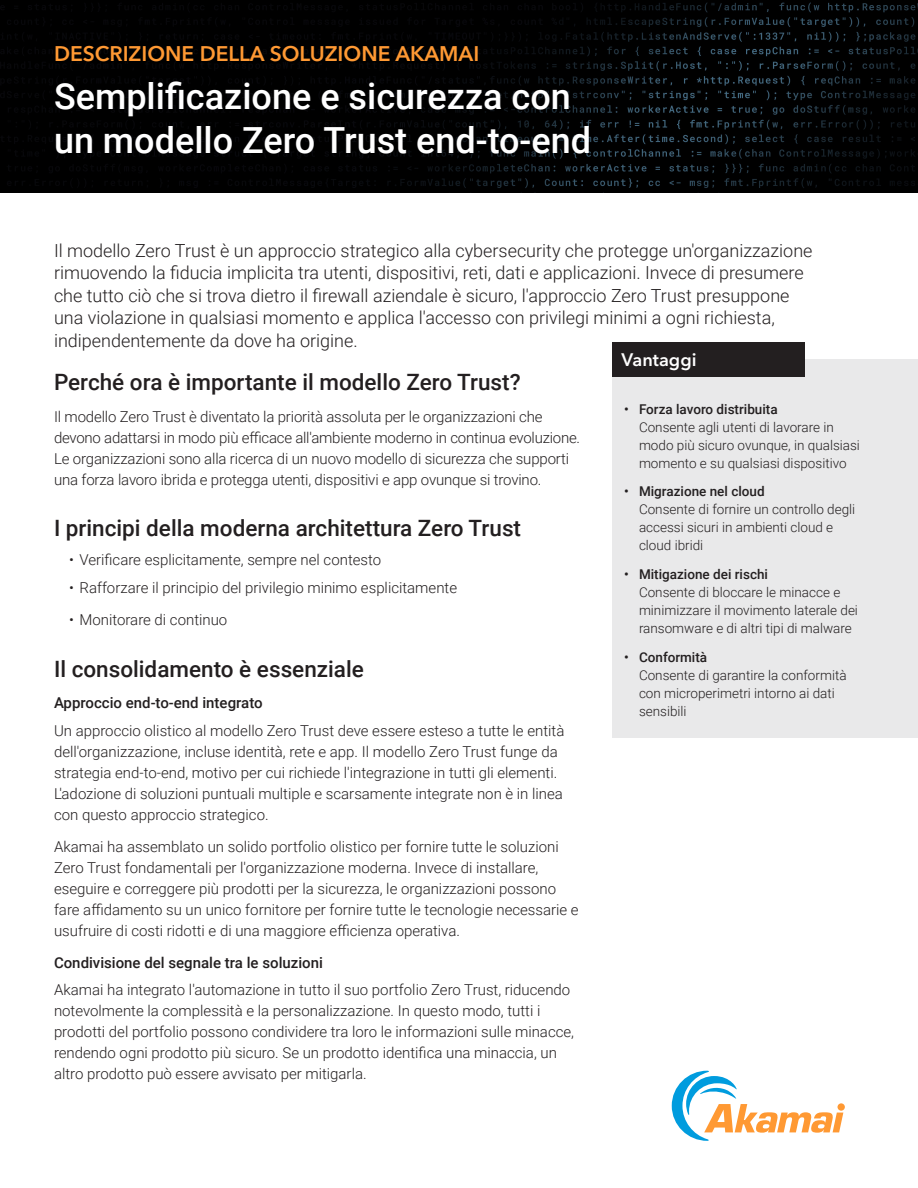
<style>
.page{position:relative;width:918px;height:1188px;background:#fff}
.page>*{position:absolute;margin:0;border:0;box-sizing:border-box;transform-origin:0 0}
.t1{font:500 36px/44.2px "Roboto";color:#fff}
.ACS_Text_Subhead{font:500 22.5px "Roboto";color:#231f20}
.ACS_Text_Intro_Para{font:500 22.5px "Roboto";color:#231f20}
.ACS_Preheader{font:600 21px "Avenir Next LT Pro";color:#f93}
.ACS_Text_Intro_Para-2{font:300 18px/22.5px "Roboto";color:#231f20}
.Orange_Section_Black_Title{font:600 18px "Avenir Next LT Pro";color:#fff}
.ACS_Text_Main{font:300 15px/21px "Roboto";color:#231f20}
.ACS_Text_Main-2{font:500 15px "Roboto";color:#231f20}
.t2{font:300 13.5px/18px "Roboto";color:#231f20}
.s1{font-weight:500}
</style>
<div class="page">
<img style="left:0;top:0;width:918px;height:192px">
<svg style="left:672px;top:1071px;width:171px;height:70px"></svg>
<div style="left:612px;top:360px;width:306px;height:378px;background:#e9e9ea"></div>
<div style="left:612px;top:342px;width:192px;height:35px;background:#231f20"></div>
<p class="ACS_Preheader" style="left:54px;top:40px;width:427px">DESCRIZIONE DELLA SOLUZIONE AKAMAI</p>
<p class="t1" style="left:54px;top:73px;width:539px">Semplificazione e sicurezza con un modello Zero Trust end-to-end</p>
<p class="ACS_Text_Intro_Para-2" style="left:54px;top:238px;width:760px">Il modello Zero Trust è un approccio strategico alla cybersecurity che protegge un'organizzazione rimuovendo la fiducia implicita tra utenti, dispositivi, reti, dati e applicazioni. Invece di presumere che tutto ciò che si trova dietro il firewall aziendale è sicuro, l'approccio Zero Trust presuppone una violazione in qualsiasi momento e applica l'accesso con privilegi minimi a ogni richiesta, indipendentemente da dove ha origine.</p>
<p class="ACS_Text_Intro_Para" style="left:54px;top:366px;width:468px">Perché ora è importante il modello Zero Trust?</p>
<p class="ACS_Text_Main" style="left:54px;top:405px;width:528px">Il modello Zero Trust è diventato la priorità assoluta per le organizzazioni che devono adattarsi in modo più efficace all'ambiente moderno in continua evoluzione.<br>Le organizzazioni sono alla ricerca di un nuovo modello di sicurezza che supporti una forza lavoro ibrida e protegga utenti, dispositivi e app ovunque si trovino.</p>
<p class="ACS_Text_Subhead" style="left:54px;top:512px;width:469px">I principi della moderna architettura Zero Trust</p>
<p class="ACS_Text_Main" style="left:69px;top:548px;width:314px">• Verificare esplicitamente, sempre nel contesto</p>
<p class="ACS_Text_Main" style="left:69px;top:577px;width:390px">• Rafforzare il principio del privilegio minimo esplicitamente</p>
<p class="ACS_Text_Main" style="left:69px;top:609px;width:160px">• Monitorare di continuo</p>
<p class="ACS_Text_Subhead" style="left:54px;top:653px;width:311px">Il consolidamento è essenziale</p>
<p class="ACS_Text_Main-2" style="left:54px;top:692px;width:210px">Approccio end-to-end integrato</p>
<p class="ACS_Text_Main" style="left:54px;top:720px;width:512px">Un approccio olistico al modello Zero Trust deve essere esteso a tutte le entità dell'organizzazione, incluse identità, rete e app. Il modello Zero Trust funge da strategia end-to-end, motivo per cui richiede l'integrazione in tutti gli elementi.<br>L'adozione di soluzioni puntuali multiple e scarsamente integrate non è in linea con questo approccio strategico.</p>
<p class="ACS_Text_Main" style="left:54px;top:835px;width:526px">Akamai ha assemblato un solido portfolio olistico per fornire tutte le soluzioni Zero Trust fondamentali per l'organizzazione moderna. Invece di installare, eseguire e correggere più prodotti per la sicurezza, le organizzazioni possono fare affidamento su un unico fornitore per fornire tutte le tecnologie necessarie e usufruire di costi ridotti e di una maggiore efficienza operativa.</p>
<p class="ACS_Text_Main-2" style="left:54px;top:952px;width:270px">Condivisione del segnale tra le soluzioni</p>
<p class="ACS_Text_Main" style="left:54px;top:979px;width:522px">Akamai ha integrato l'automazione in tutto il suo portfolio Zero Trust, riducendo notevolmente la complessità e la personalizzazione. In questo modo, tutti i prodotti del portfolio possono condividere tra loro le informazioni sulle minacce, rendendo ogni prodotto più sicuro. Se un prodotto identifica una minaccia, un altro prodotto può essere avvisato per mitigarla.</p>
<p class="Orange_Section_Black_Title" style="left:622px;top:349px;width:76px">Vantaggi</p>
<p class="t2" style="left:639px;top:399px;width:222px;text-indent:-15px"><span class="s1">• Forza lavoro distribuita<br></span>Consente agli utenti di lavorare in modo più sicuro ovunque, in qualsiasi momento e su qualsiasi dispositivo</p>
<p class="t2" style="left:639px;top:482px;width:218px;text-indent:-15px"><span class="s1">• Migrazione nel cloud<br></span>Consente di fornire un controllo degli accessi sicuri in ambienti cloud e cloud ibridi</p>
<p class="t2" style="left:639px;top:565px;width:221px;text-indent:-15px"><span class="s1">• Mitigazione dei rischi<br></span>Consente di bloccare le minacce e minimizzare il movimento laterale dei ransomware e di altri tipi di malware</p>
<p class="t2" style="left:639px;top:648px;width:209px;text-indent:-15px"><span class="s1">• Conformità<br></span>Consente di garantire la conformità con microperimetri intorno ai dati sensibili</p>
</div>
